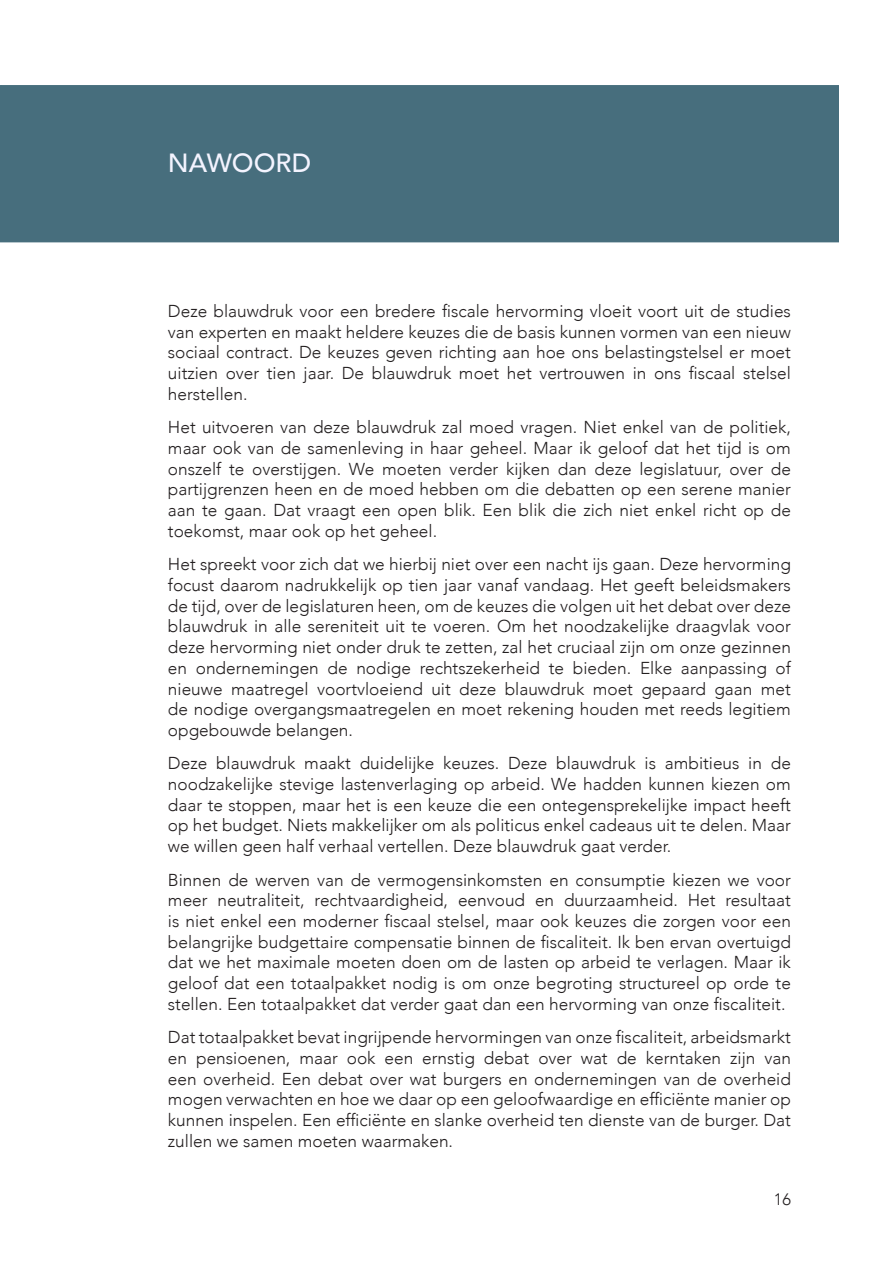
<style>
.page{position:relative;width:893px;height:1263px;background:#fff}
.page>*{position:absolute;margin:0;border:0;box-sizing:border-box;transform-origin:0 0}
.t1{font:500 26.25px "Avenir";color:#f4f4ff}
.t2{font:300 17.25px/20.7px "Avenir";color:#231f20;text-align:justify}
.t3{font:300 16.5px "Avenir";color:#231f20}
</style>
<div class="page">
<div style="left:1px;top:86px;width:837px;height:156px;background:#476e7d"></div>
<div style="left:0;top:85px;width:839px;height:157px;border:2px solid #476e7d"></div>
<p class="t1" style="left:168px;top:140px;width:145px">NAWOORD</p>
<p class="t2" style="left:168px;top:301px;width:624px">Deze blauwdruk voor een bredere fiscale hervorming vloeit voort uit de studies van experten en maakt heldere keuzes die de basis kunnen vormen van een nieuw sociaal contract. De keuzes geven richting aan hoe ons belastingstelsel er moet uitzien over tien jaar. De blauwdruk moet het vertrouwen in ons fiscaal stelsel herstellen.</p>
<p class="t2" style="left:168px;top:417px;width:624px">Het uitvoeren van deze blauwdruk zal moed vragen. Niet enkel van de politiek, maar ook van de samenleving in haar geheel. Maar ik geloof dat het tijd is om onszelf te overstijgen. We moeten verder kijken dan deze legislatuur, over de partijgrenzen heen en de moed hebben om die debatten op een serene manier aan te gaan. Dat vraagt een open blik. Een blik die zich niet enkel richt op de toekomst, maar ook op het geheel.</p>
<p class="t2" style="left:168px;top:554px;width:624px">Het spreekt voor zich dat we hierbij niet over een nacht ijs gaan. Deze hervorming focust daarom nadrukkelijk op tien jaar vanaf vandaag. Het geeft beleidsmakers de tijd, over de legislaturen heen, om de keuzes die volgen uit het debat over deze blauwdruk in alle sereniteit uit te voeren. Om het noodzakelijke draagvlak voor deze hervorming niet onder druk te zetten, zal het cruciaal zijn om onze gezinnen en ondernemingen de nodige rechtszekerheid te bieden. Elke aanpassing of nieuwe maatregel voortvloeiend uit deze blauwdruk moet gepaard gaan met de nodige overgangsmaatregelen en moet rekening houden met reeds legitiem opgebouwde belangen.</p>
<p class="t2" style="left:168px;top:753px;width:624px">Deze blauwdruk maakt duidelijke keuzes. Deze blauwdruk is ambitieus in de noodzakelijke stevige lastenverlaging op arbeid. We hadden kunnen kiezen om daar te stoppen, maar het is een keuze die een ontegensprekelijke impact heeft op het budget. Niets makkelijker om als politicus enkel cadeaus uit te delen. Maar we willen geen half verhaal vertellen. Deze blauwdruk gaat verder.</p>
<p class="t2" style="left:168px;top:869px;width:624px">Binnen de werven van de vermogensinkomsten en consumptie kiezen we voor meer neutraliteit, rechtvaardigheid, eenvoud en duurzaamheid. Het resultaat is niet enkel een moderner fiscaal stelsel, maar ook keuzes die zorgen voor een belangrijke budgettaire compensatie binnen de fiscaliteit. Ik ben ervan overtuigd dat we het maximale moeten doen om de lasten op arbeid te verlagen. Maar ik geloof dat een totaalpakket nodig is om onze begroting structureel op orde te stellen. Een totaalpakket dat verder gaat dan een hervorming van onze fiscaliteit.</p>
<p class="t2" style="left:168px;top:1027px;width:624px">Dat totaalpakket bevat ingrijpende hervormingen van onze fiscaliteit, arbeidsmarkt en pensioenen, maar ook een ernstig debat over wat de kerntaken zijn van een overheid. Een debat over wat burgers en ondernemingen van de overheid mogen verwachten en hoe we daar op een geloofwaardige en efficiënte manier op kunnen inspelen. Een efficiënte en slanke overheid ten dienste van de burger. Dat zullen we samen moeten waarmaken.</p>
<p class="t3" style="left:774px;top:1189px;width:19px">16</p>
</div>
